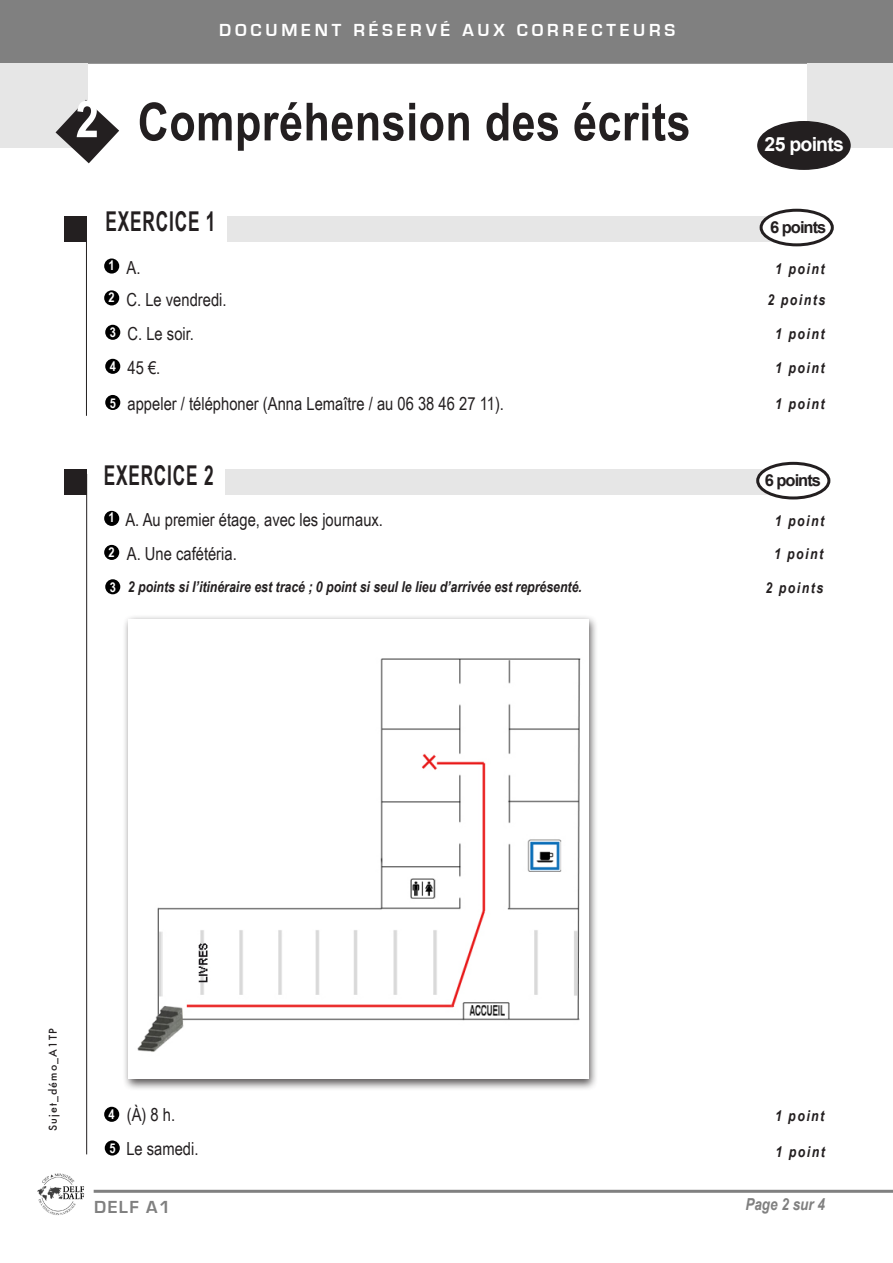
<style>
.page{position:relative;width:893px;height:1263px;background:#fff}
.page>*{position:absolute;margin:0;border:0;box-sizing:border-box;transform-origin:0 0}
.t1{font:700 52.5px "Arial Narrow";letter-spacing:.01em;color:#231f20}
.t2{font:700 51px "Arial Narrow";color:#fff}
.t3{font:700 27.3px "Arial Narrow";letter-spacing:.04em;color:#231f20;scale:.77 1}
.t4{font:700 19.5px "Arial";letter-spacing:-.04em;color:#fff}
.t5{font:18px "Arial Narrow";color:#231f20}
.t6{font:700 18px "Eurostile";letter-spacing:.21em;color:#fff}
.t7{font:700 18px "Eurostile";letter-spacing:.08em;color:#808080}
.t8{font:700 16.5px "Arial";letter-spacing:-.06em;color:#231f20}
.t9{font:italic 700 16.5px "Arial Narrow";color:#808080}
.t10{font:italic 700 15px "Arial Narrow";color:#231f20}
.t11{font:700 13.5px "Arial Narrow";color:#fff}
.t12{font:500 10.5px "Futura";letter-spacing:.11em;color:#231f20}
</style>
<div class="page">
<div style="left:0;top:0;width:893px;height:64px;background:#808080;border:2px solid #808080"></div>
<svg style="left:892px;top:0;width:1px;height:63px"></svg>
<hr style="left:94px;top:1190px;width:799px;height:3px;background:#808080">
<img style="left:37px;top:1173px;width:48px;height:42px">
<div style="left:807px;top:63px;width:86px;height:85px;background:#e6e6e6"></div>
<div style="left:0;top:63px;width:87px;height:85px;background:#e6e6e6"></div>
<div style="left:758px;top:122px;width:92px;height:47px;background:#231f20;border-radius:50%"></div>
<div style="left:757px;top:121px;width:94px;height:49px;border:2px solid #231f20;border-radius:50%"></div>
<svg style="left:56px;top:100px;width:63px;height:63px"></svg>
<hr style="left:86px;top:216px;width:1px;height:200px;background:#231f20">
<div style="left:64px;top:216px;width:22px;height:26px;background:#231f20"></div>
<div style="left:227px;top:216px;width:564px;height:26px;background:#e6e6e6"></div>
<div style="left:761px;top:210px;width:71px;height:35px;background:#fff;border-radius:50%"></div>
<div style="left:760px;top:209px;width:74px;height:37px;border:3px solid #231f20;border-radius:50%"></div>
<hr style="left:86px;top:474px;width:1px;height:680px;background:#231f20">
<div style="left:65px;top:469px;width:22px;height:26px;background:#231f20"></div>
<div style="left:225px;top:469px;width:564px;height:26px;background:#e6e6e6"></div>
<div style="left:758px;top:463px;width:71px;height:35px;background:#fff;border-radius:50%"></div>
<div style="left:756px;top:462px;width:74px;height:37px;border:3px solid #231f20;border-radius:50%"></div>
<div style="left:105px;top:1140px;width:15px;height:15px;background:#000;border-radius:50%"></div>
<div style="left:104px;top:511px;width:15px;height:15px;background:#000;border-radius:50%"></div>
<div style="left:104px;top:545px;width:15px;height:15px;background:#000;border-radius:50%"></div>
<div style="left:105px;top:325px;width:15px;height:15px;background:#000;border-radius:50%"></div>
<div style="left:104px;top:258px;width:15px;height:16px;background:#000;border-radius:50%"></div>
<div style="left:104px;top:290px;width:15px;height:15px;background:#000;border-radius:50%"></div>
<div style="left:105px;top:359px;width:15px;height:15px;background:#000;border-radius:50%"></div>
<div style="left:105px;top:395px;width:15px;height:15px;background:#000;border-radius:50%"></div>
<div style="left:104px;top:1107px;width:15px;height:15px;background:#000;border-radius:50%"></div>
<div style="left:105px;top:579px;width:15px;height:15px;background:#000;border-radius:50%"></div>
<div style="left:122px;top:614px;width:476px;height:477px;background:#231f20;opacity:.75"></div>
<img style="left:128px;top:619px;width:460px;height:460px">
<p class="t6" style="left:219px;top:20px;width:457px">DOCUMENT RÉSERVÉ AUX CORRECTEURS</p>
<p class="t2" style="left:76px;top:81px;width:25px">2</p>
<p class="t1" style="left:138px;top:82px;width:554px">Compréhension des écrits</p>
<p class="t4" style="left:765px;top:131px;width:81px">25 points</p>
<p class="t3" style="left:106px;top:201px;width:144px">EXERCICE 1</p>
<p class="t8" style="left:770px;top:216px;width:58px">6 points</p>
<p class="t11" style="left:109px;top:255px;width:8px">1</p>
<p class="t5" style="left:126px;top:254px;width:15px">A.</p>
<p class="t11" style="left:109px;top:287px;width:8px">2</p>
<p class="t5" style="left:126px;top:286px;width:102px">C. Le vendredi.</p>
<p class="t10" style="left:768px;top:288px;width:59px">2 points</p>
<p class="t10" style="left:775px;top:257px;width:51px">1 point</p>
<p class="t11" style="left:110px;top:322px;width:8px">3</p>
<p class="t5" style="left:128px;top:320px;width:68px">C. Le soir.</p>
<p class="t10" style="left:775px;top:323px;width:51px">1 point</p>
<p class="t11" style="left:110px;top:356px;width:8px">4</p>
<p class="t5" style="left:128px;top:354px;width:34px">45 €.</p>
<p class="t10" style="left:775px;top:357px;width:51px">1 point</p>
<p class="t11" style="left:110px;top:393px;width:8px">5</p>
<p class="t5" style="left:128px;top:391px;width:378px">appeler / téléphoner (Anna Lemaître / au 06 38 46 27 11).</p>
<p class="t10" style="left:775px;top:393px;width:51px">1 point</p>
<p class="t3" style="left:104px;top:454px;width:144px">EXERCICE 2</p>
<p class="t8" style="left:765px;top:469px;width:58px">6 points</p>
<p class="t11" style="left:109px;top:507px;width:8px">1</p>
<p class="t5" style="left:125px;top:506px;width:259px">A. Au premier étage, avec les journaux.</p>
<p class="t10" style="left:775px;top:510px;width:51px">1 point</p>
<p class="t11" style="left:109px;top:542px;width:8px">2</p>
<p class="t5" style="left:127px;top:540px;width:111px">A. Une cafétéria.</p>
<p class="t10" style="left:774px;top:542px;width:51px">1 point</p>
<p class="t11" style="left:110px;top:577px;width:8px">3</p>
<p class="t10" style="left:128px;top:575px;width:455px">2 points si l’itinéraire est tracé ; 0 point si seul le lieu d’arrivée est représenté.</p>
<p class="t10" style="left:766px;top:576px;width:59px">2 points</p>
<p class="t12" style="left:46px;top:1131px;width:104px;rotate:-90deg">Sujet_démo_A1TP</p>
<p class="t11" style="left:109px;top:1104px;width:8px">4</p>
<p class="t5" style="left:127px;top:1102px;width:50px">(À) 8 h.</p>
<p class="t10" style="left:775px;top:1104px;width:51px">1 point</p>
<p class="t11" style="left:109px;top:1138px;width:8px">5</p>
<p class="t5" style="left:126px;top:1135px;width:74px">Le samedi.</p>
<p class="t10" style="left:776px;top:1140px;width:51px">1 point</p>
<p class="t7" style="left:94px;top:1197px;width:78px">DELF A1</p>
<p class="t9" style="left:745px;top:1191px;width:81px">Page 2 sur 4</p>
</div>
